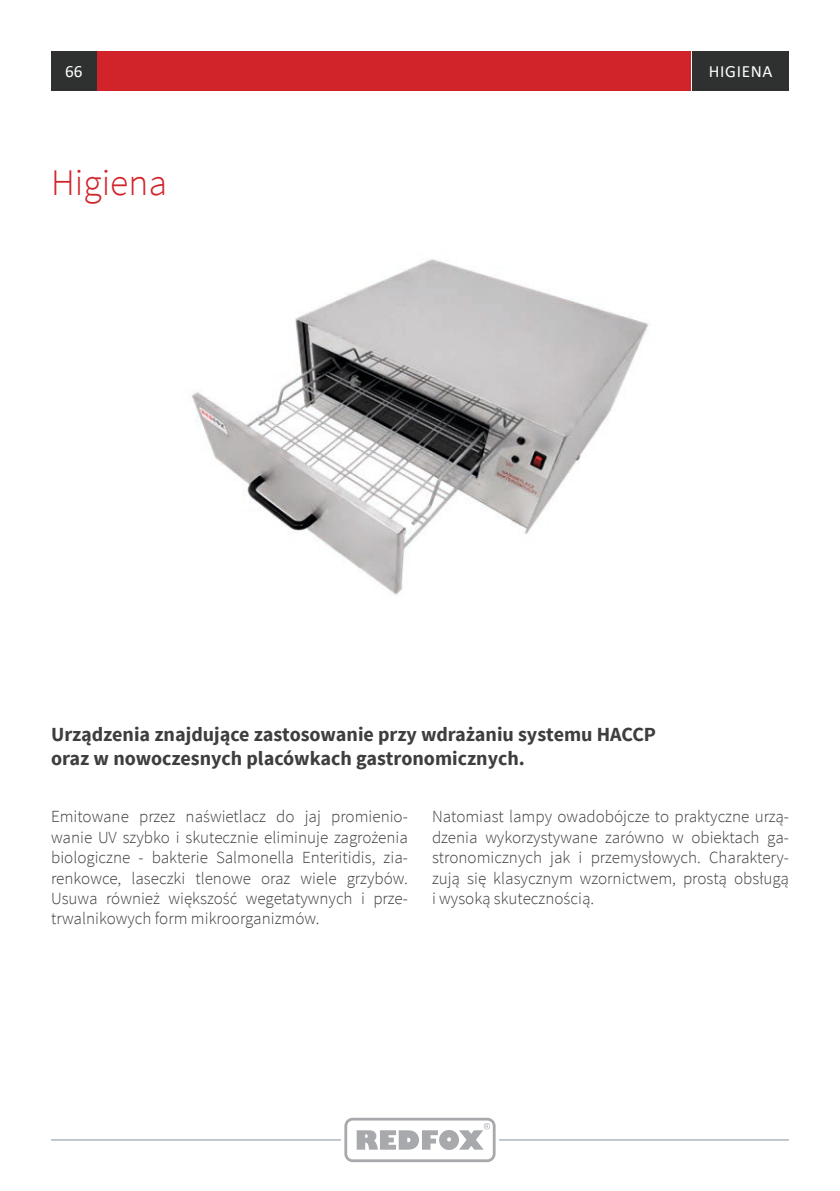
<style>
.page{position:relative;width:840px;height:1191px;background:#fff}
.page>*{position:absolute;margin:0;border:0;box-sizing:border-box;transform-origin:0 0}
.t1{font:300 37.6px "Source Sans Pro";color:#d1232a}
.t2{font:700 20px/24px "Source Sans Pro";color:#3e3e3f}
.t3{font:17.2px "Calibri";letter-spacing:.04em;color:#fff}
.t4{font:300 17px/20.4px "Source Sans Pro";color:#3e3e3f;text-align:justify}
</style>
<div class="page">
<div style="left:51px;top:51px;width:45px;height:40px;background:#2f3131"></div>
<div style="left:692px;top:51px;width:96px;height:40px;background:#2f3131"></div>
<div style="left:98px;top:51px;width:592px;height:40px;background:#d1232a"></div>
<hr style="left:51px;top:1139px;width:737px;height:1px;background:#83929e">
<svg style="left:340px;top:1117px;width:159px;height:46px"></svg>
<img style="left:192px;top:259px;width:458px;height:336px">
<p class="t3" style="left:65px;top:60px;width:18px">66</p>
<p class="t3" style="left:708px;top:60px;width:65px">HIGIENA</p>
<h1 class="t1" style="left:51px;top:160px;width:117px">Higiena</h1>
<p class="t2" style="left:51px;top:723px;width:606px">Urządzenia znajdujące zastosowanie przy wdrażaniu systemu HACCP oraz w nowoczesnych placówkach gastronomicznych.</p>
<p class="t4" style="left:51px;top:806px;width:358px">Emitowane przez naświetlacz do jaj promienio&shy;wanie UV szybko i skutecznie eliminuje zagrożenia biologiczne - bakterie Salmonella Enteritidis, zia&shy;renkowce, laseczki tlenowe oraz wiele grzybów.<br>Usuwa również większość wegetatywnych i prze&shy;trwalnikowych form mikroorganizmów.</p>
<p class="t4" style="left:432px;top:806px;width:358px">Natomiast lampy owadobójcze to praktyczne urzą&shy;dzenia wykorzystywane zarówno w obiektach ga&shy;stronomicznych jak i przemysłowych. Charaktery&shy;zują się klasycznym wzornictwem, prostą obsługą i wysoką skutecznością.</p>
</div>
